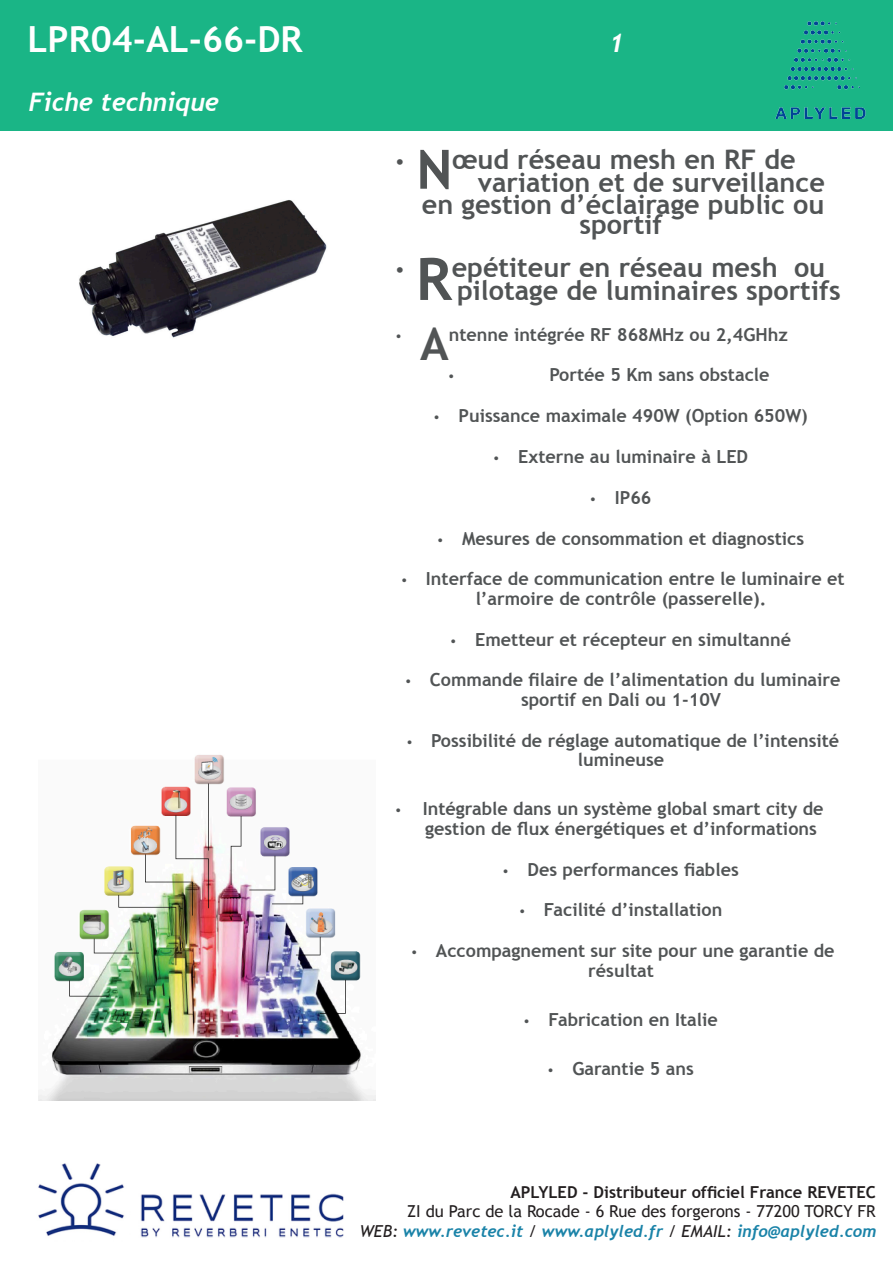
<style>
.page{position:relative;width:893px;height:1263px;background:#fff}
.page>*{position:absolute;margin:0;border:0;box-sizing:border-box;transform-origin:0 0}
.t1{font:700 36px "Trebuchet MS";color:#fff}
.t2{font:700 27px/22.5px "Trebuchet MS";color:#515455}
.t3{font:italic 700 25.5px "Trebuchet";color:#fff}
.t4{font:700 18px/19.5px "Trebuchet MS";color:#515455;text-align:center}
.t5{font:18px "Myriad Pro";color:#515455}
.t6{font:italic 700 16.5px "Trebuchet";color:#1a83a8}
.t7{font:16.5px "Trebuchet MS";color:#231f20}
.t8{font:700 16.5px "Trebuchet MS";color:#231f20}
.s1{font-family:"Myriad Pro";font-weight:400}
.s2{font-size:54.3px}
.s3{font-size:58.5px}
.s4{font-size:45.3px}
.s5{font-family:"Trebuchet MS";font-weight:400;color:#231f20}
</style>
<div class="page">
<div style="left:0;top:0;width:893px;height:131px;background:#1ab586"></div>
<img style="left:38px;top:1163px;width:86px;height:73px">
<img style="left:140px;top:1193px;width:204px;height:45px">
<img style="left:38px;top:755px;width:337px;height:345px">
<img style="left:79px;top:200px;width:248px;height:138px">
<img style="left:775px;top:22px;width:90px;height:97px">
<h1 class="t1" style="left:28px;top:17px;width:276px">LPR04-AL-66-DR</h1>
<h3 class="t3" style="left:29px;top:86px;width:192px">Fiche technique</h3>
<h3 class="t3" style="left:609px;top:27px;width:16px">1</h3>
<h2 class="t2" style="left:396px;top:148px;width:401px"><span class="s1">•</span> <span class="s2">N</span>œud réseau mesh en RF de</h2>
<h2 class="t2" style="left:478px;top:171px;width:348px">variation et de surveillance</h2>
<h2 class="t2" style="left:422px;top:193px;width:404px">en gestion d’éclairage public ou</h2>
<h2 class="t2" style="left:580px;top:213px;width:84px">sportif</h2>
<h2 class="t2" style="left:457px;top:257px;width:385px;text-indent:-61px"><span class="s1">•</span> <span class="s3">R</span>epétiteur en réseau mesh ou pilotage de luminaires sportifs</h2>
<p class="t4" style="left:396px;top:325px;width:393px"><span class="s1">•</span> <span class="s4">A</span>ntenne intégrée RF 868MHz ou 2,4GHhz</p>
<p class="t5" style="left:449px;top:364px;width:7px">•</p>
<p class="t4" style="left:550px;top:365px;width:221px">Portée 5 Km sans obstacle</p>
<p class="t4" style="left:434px;top:406px;width:375px"><span class="s1">•</span> Puissance maximale 490W (Option 650W)</p>
<p class="t4" style="left:494px;top:447px;width:256px"><span class="s1">•</span> Externe au luminaire à LED</p>
<p class="t4" style="left:591px;top:488px;width:62px"><span class="s1">•</span> IP66</p>
<p class="t4" style="left:438px;top:528px;width:368px"><span class="s1">•</span> Mesures de consommation et diagnostics</p>
<p class="t4" style="left:402px;top:569px;width:444px"><span class="s1">•</span> Interface de communication entre le luminaire et l’armoire de contrôle (passerelle).</p>
<p class="t4" style="left:451px;top:629px;width:342px"><span class="s1">•</span> Emetteur et récepteur en simultanné</p>
<p class="t4" style="left:406px;top:670px;width:436px"><span class="s1">•</span> Commande filaire de l’alimentation du luminaire sportif en Dali ou 1-10V</p>
<p class="t4" style="left:407px;top:730px;width:434px"><span class="s1">•</span> Possibilité de réglage automatique de l’intensité lumineuse</p>
<p class="t4" style="left:425px;top:799px;width:400px;text-align:left;text-indent:-29px"><span class="s1">•</span> Intégrable dans un système global smart city de gestion de flux énergétiques et d’informations</p>
<p class="t4" style="left:503px;top:859px;width:237px"><span class="s1">•</span> Des performances fiables</p>
<p class="t4" style="left:520px;top:900px;width:204px"><span class="s1">•</span> Facilité d’installation</p>
<p class="t4" style="left:412px;top:941px;width:424px"><span class="s1">•</span> Accompagnement sur site pour une garantie de résultat</p>
<p class="t4" style="left:524px;top:1010px;width:195px"><span class="s1">•</span> Fabrication en Italie</p>
<p class="t4" style="left:548px;top:1059px;width:147px"><span class="s1">•</span> Garantie 5 ans</p>
<p class="t8" style="left:510px;top:1181px;width:367px">APLYLED - Distributeur officiel France REVETEC</p>
<p class="t7" style="left:407px;top:1202px;width:470px">ZI du Parc de la Rocade - 6 Rue des forgerons - 77200 TORCY FR</p>
<p class="t6" style="left:360px;top:1221px;width:518px"><span class="s5">WEB:</span> www.revetec.it <span class="s5">/</span> www.aplyled.fr <span class="s5">/ EMAIL:</span> info@aplyled.com</p>
</div>
